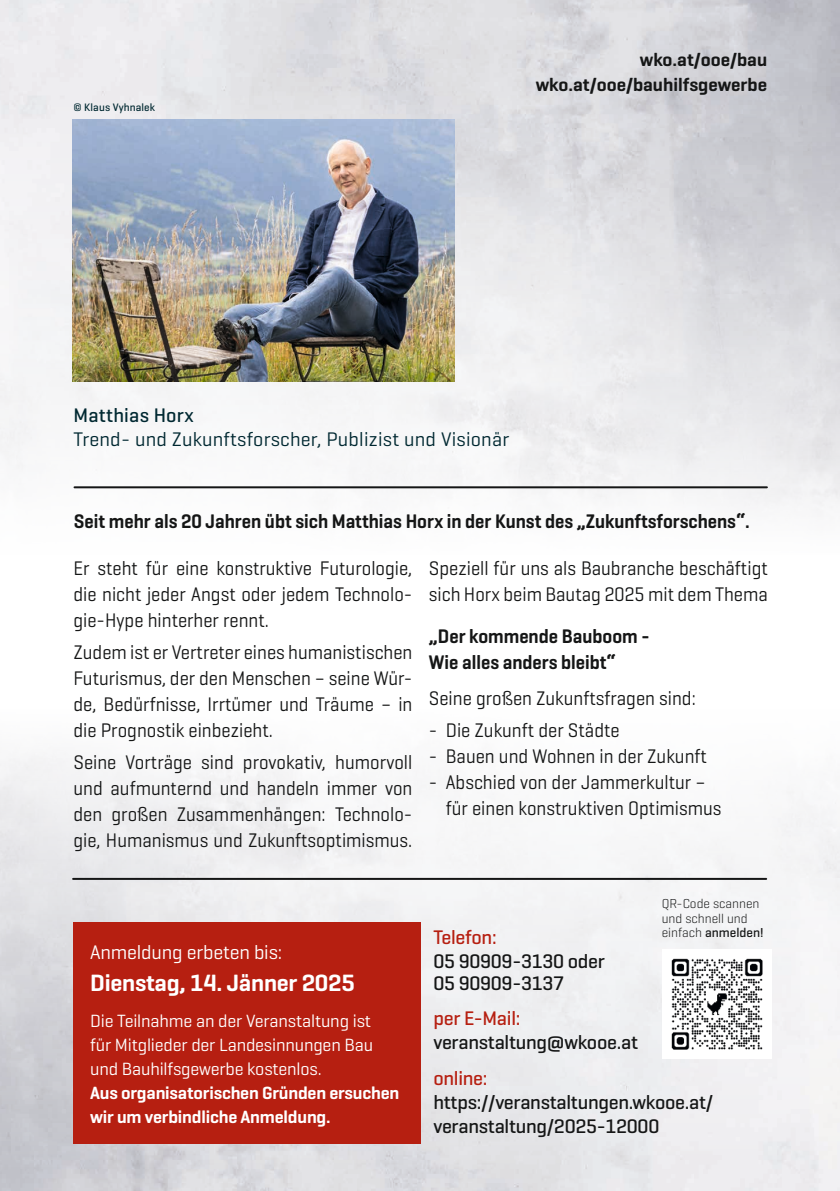
<style>
.page{position:relative;width:840px;height:1191px;background:#fff}
.page>*{position:absolute;margin:0;border:0;box-sizing:border-box;transform-origin:0 0}
.t1{font:600 24px "Geogrotesque";letter-spacing:-.01em;color:#fff}
.t2{font:20px/26px "Geogrotesque";color:#151616;text-align:justify;scale:.93 1}
.t3{font:600 20px/26px "Geogrotesque";color:#151616;scale:.93 1}
.t4{font:500 20px/21.6px "Geogrotesque";letter-spacing:-.015em;color:#151616}
.t5{font:20px "Geogrotesque";letter-spacing:.01em;color:#002831}
.t6{font:500 20px "Geogrotesque";letter-spacing:-.015em;color:#b61f11}
.t7{font:20px "Geogrotesque";letter-spacing:-.01em;color:#fff}
.t8{font:500 20px "Geogrotesque";letter-spacing:.01em;color:#002831}
.t9{font:600 18.8px/24.4px "Geogrotesque";color:#151616;text-align:right}
.t10{font:18px/24px "Geogrotesque";letter-spacing:-.01em;color:#fff;text-align:justify}
.t11{font:600 18px/24px "Geogrotesque";letter-spacing:-.01em;color:#fff}
.t12{font:300 13.2px/14.4px "Geogrotesque";color:#151616}
.t13{font:500 11px "Geogrotesque";letter-spacing:.01em;color:#002831}
.s1{font-weight:500}
</style>
<div class="page">
<img style="left:0;top:0;width:839px;height:513px">
<img style="left:0;top:754px;width:839px;height:437px">
<div style="left:73px;top:922px;width:347px;height:221px;background:#b61f11"></div>
<hr style="left:74px;top:486px;width:692px;height:2px;background:#151616">
<hr style="left:73px;top:878px;width:692px;height:2px;background:#151616">
<img style="left:72px;top:119px;width:382px;height:262px">
<img style="left:662px;top:949px;width:109px;height:109px">
<p class="t13" style="left:73px;top:101px;width:83px">© Klaus Vyhnalek</p>
<p class="t9" style="left:535px;top:48px;width:233px">wko.at/ooe/bau wko.at/ooe/bauhilfsgewerbe</p>
<p class="t8" style="left:73px;top:402px;width:122px">Matthias Horx</p>
<p class="t5" style="left:73px;top:426px;width:437px">Trend- und Zukunftsforscher, Publizist und Visionär</p>
<p class="t3" style="left:74px;top:508px;width:727px">Seit mehr als 20 Jahren übt sich Matthias Horx in der Kunst des „Zukunftsforschens“.</p>
<p class="t2" style="left:73px;top:555px;width:366px">Er steht für eine konstruktive Futurologie, die nicht jeder Angst oder jedem Technolo&shy;gie-Hype hinterher rennt.</p>
<p class="t2" style="left:73px;top:638px;width:366px">Zudem ist er Vertreter eines humanistischen Futurismus, der den Menschen – seine Wür&shy;de, Bedürfnisse, Irrtümer und Träume – in die Prognostik einbezieht.</p>
<p class="t2" style="left:73px;top:748px;width:366px">Seine Vorträge sind provokativ, humorvoll und aufmunternd und handeln immer von den großen Zusammenhängen: Technolo&shy;gie, Humanismus und Zukunftsoptimismus.</p>
<p class="t2" style="left:428px;top:555px;width:366px">Speziell für uns als Baubranche beschäftigt sich Horx beim Bautag 2025 mit dem Thema</p>
<p class="t3" style="left:428px;top:623px;width:238px">„Der kommende Bauboom -<br>Wie alles anders bleibt“</p>
<p class="t2" style="left:428px;top:684px;width:288px">Seine großen Zukunftsfragen sind:</p>
<p class="t2" style="left:428px;top:716px;width:206px">- Die Zukunft der Städte</p>
<p class="t2" style="left:428px;top:742px;width:300px">- Bauen und Wohnen in der Zukunft</p>
<p class="t2" style="left:445px;top:768px;width:298px;text-indent:-17px">- Abschied von der Jammerkultur – für einen konstruktiven Optimismus</p>
<p class="t7" style="left:90px;top:939px;width:193px">Anmeldung erbeten bis:</p>
<p class="t1" style="left:90px;top:968px;width:266px">Dienstag, 14. Jänner 2025</p>
<p class="t10" style="left:90px;top:1008px;width:284px">Die Teilnahme an der Veranstaltung ist für Mitglieder der Landesinnungen Bau und Bauhilfsgewerbe kostenlos.</p>
<p class="t11" style="left:90px;top:1080px;width:310px">Aus organisatorischen Gründen ersuchen wir um verbindliche Anmeldung.</p>
<p class="t12" style="left:661px;top:896px;width:103px">QR-Code scannen und schnell und einfach <span class="s1">anmelden!</span></p>
<p class="t6" style="left:433px;top:925px;width:65px">Telefon:</p>
<p class="t4" style="left:433px;top:950px;width:173px">05 90909-3130 oder<br>05 90909-3137</p>
<p class="t6" style="left:433px;top:1006px;width:88px">per E-Mail:</p>
<p class="t4" style="left:433px;top:1031px;width:206px">veranstaltung@wkooe.at</p>
<p class="t6" style="left:433px;top:1065px;width:56px">online:</p>
<p class="t4" style="left:433px;top:1089px;width:281px;line-height:24px">https://veranstaltungen.wkooe.at/ veranstaltung/2025-12000</p>
</div>
